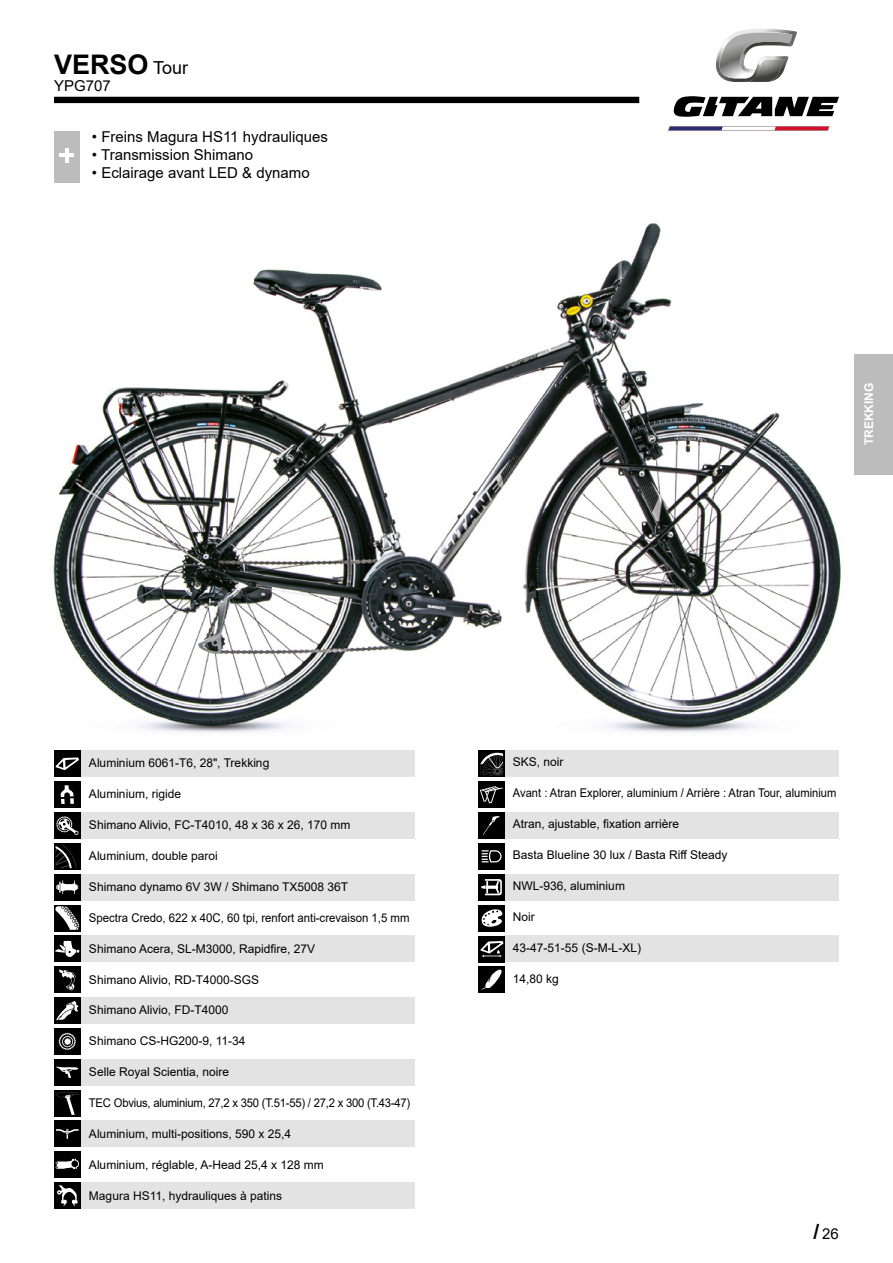
<style>
.page{position:relative;width:893px;height:1263px;background:#fff}
.page>*{position:absolute;margin:0;border:0;box-sizing:border-box;transform-origin:0 0}
.t1{font:700 27px "Arial";color:#000}
.t2{font:15px "Arial";color:#000}
.Peugeot_Specs_1{font:12px "Arial";color:#000}
.Peugeot_Specs_1-2{font:12px "Arial";color:#000;scale:.93 1}
.Peugeot_Specs_1-3{font:12px "Arial";letter-spacing:-.02em;color:#000;scale:.94 1}
.Peugeot_Specs_1-4{font:12px "Arial";color:#000;scale:.95 1}
.t3{font:700 12px "Arial";color:#fff}
.s1{font-weight:400;font-size:18px}
.s2{font-weight:700;font-size:21px}
</style>
<div class="page">
<img style="left:53px;top:223px;width:839px;height:510px">
<div style="left:81px;top:750px;width:334px;height:27px;background:#e3e3e3"></div>
<div style="left:81px;top:812px;width:334px;height:27px;background:#e3e3e3"></div>
<div style="left:81px;top:935px;width:334px;height:27px;background:#e3e3e3"></div>
<div style="left:81px;top:997px;width:334px;height:27px;background:#e3e3e3"></div>
<div style="left:81px;top:1059px;width:334px;height:26px;background:#e3e3e3"></div>
<div style="left:81px;top:1121px;width:334px;height:26px;background:#e3e3e3"></div>
<div style="left:81px;top:1182px;width:334px;height:27px;background:#e3e3e3"></div>
<div style="left:505px;top:750px;width:334px;height:27px;background:#e3e3e3"></div>
<div style="left:505px;top:812px;width:334px;height:27px;background:#e3e3e3"></div>
<div style="left:505px;top:874px;width:334px;height:26px;background:#e3e3e3"></div>
<div style="left:505px;top:935px;width:334px;height:27px;background:#e3e3e3"></div>
<div style="left:81px;top:874px;width:334px;height:26px;background:#e3e3e3"></div>
<div style="left:54px;top:750px;width:27px;height:27px;background:#000"></div>
<svg style="left:56px;top:757px;width:23px;height:13px"></svg>
<div style="left:54px;top:781px;width:27px;height:27px;background:#000"></div>
<svg style="left:61px;top:785px;width:13px;height:19px"></svg>
<div style="left:54px;top:131px;width:25px;height:52px;background:#bcbcbc"></div>
<hr style="left:65px;top:148px;width:3px;height:14px;background:#fff">
<hr style="left:59px;top:153px;width:15px;height:4px;background:#fff">
<div style="left:54px;top:1028px;width:27px;height:27px;background:#000"></div>
<svg style="left:59px;top:1033px;width:17px;height:17px"></svg>
<div style="left:54px;top:1059px;width:27px;height:26px;background:#000"></div>
<svg style="left:56px;top:1066px;width:22px;height:12px"></svg>
<div style="left:54px;top:1090px;width:27px;height:26px;background:#000"></div>
<svg style="left:56px;top:1092px;width:23px;height:23px"></svg>
<div style="left:54px;top:1121px;width:27px;height:26px;background:#000"></div>
<svg style="left:56px;top:1129px;width:23px;height:10px"></svg>
<div style="left:54px;top:1151px;width:27px;height:27px;background:#000"></div>
<svg style="left:56px;top:1159px;width:23px;height:10px"></svg>
<div style="left:478px;top:843px;width:27px;height:27px;background:#000"></div>
<svg style="left:482px;top:850px;width:20px;height:12px"></svg>
<div style="left:478px;top:750px;width:27px;height:27px;background:#000"></div>
<svg style="left:480px;top:753px;width:23px;height:22px"></svg>
<div style="left:478px;top:781px;width:27px;height:27px;background:#000"></div>
<svg style="left:480px;top:786px;width:22px;height:17px"></svg>
<div style="left:478px;top:812px;width:27px;height:27px;background:#000"></div>
<svg style="left:483px;top:816px;width:17px;height:19px"></svg>
<div style="left:54px;top:843px;width:27px;height:27px;background:#000"></div>
<svg style="left:56px;top:844px;width:20px;height:24px"></svg>
<div style="left:54px;top:874px;width:27px;height:26px;background:#000"></div>
<svg style="left:56px;top:880px;width:22px;height:14px"></svg>
<div style="left:54px;top:905px;width:27px;height:26px;background:#000"></div>
<svg style="left:56px;top:906px;width:23px;height:24px"></svg>
<div style="left:54px;top:966px;width:27px;height:27px;background:#000"></div>
<svg style="left:59px;top:969px;width:16px;height:21px"></svg>
<div style="left:54px;top:935px;width:27px;height:27px;background:#000"></div>
<svg style="left:55px;top:940px;width:24px;height:17px"></svg>
<div style="left:54px;top:997px;width:27px;height:27px;background:#000"></div>
<svg style="left:56px;top:1001px;width:22px;height:19px"></svg>
<div style="left:54px;top:812px;width:27px;height:27px;background:#000"></div>
<svg style="left:56px;top:816px;width:23px;height:19px"></svg>
<div style="left:479px;top:905px;width:26px;height:26px;background:#000"></div>
<svg style="left:481px;top:909px;width:21px;height:18px"></svg>
<div style="left:479px;top:936px;width:26px;height:26px;background:#000"></div>
<svg style="left:480px;top:941px;width:23px;height:16px"></svg>
<div style="left:478px;top:966px;width:27px;height:27px;background:#000"></div>
<svg style="left:482px;top:969px;width:20px;height:21px"></svg>
<div style="left:478px;top:874px;width:27px;height:26px;background:#000"></div>
<svg style="left:481px;top:879px;width:21px;height:16px"></svg>
<div style="left:54px;top:1182px;width:27px;height:27px;background:#000"></div>
<svg style="left:57px;top:1185px;width:21px;height:21px"></svg>
<div style="left:54px;top:97px;width:585px;height:6px;background:#000"></div>
<svg style="left:674px;top:96px;width:165px;height:21px"></svg>
<svg style="left:668px;top:126px;width:162px;height:5px"></svg>
<svg style="left:715px;top:29px;width:82px;height:53px"></svg>
<div style="left:855px;top:354px;width:38px;height:120px;background:#bcbcbc"></div>
<p class="t1" style="left:54px;top:45px;width:136px">VERSO <span class="s1">Tour</span></p>
<p class="t2" style="left:54px;top:75px;width:58px">YPG707</p>
<p class="t2" style="left:92px;top:126px;width:237px">• Freins Magura HS11 hydrauliques</p>
<p class="t2" style="left:92px;top:144px;width:163px">• Transmission Shimano</p>
<p class="t2" style="left:92px;top:162px;width:219px">• Eclairage avant LED &amp; dynamo</p>
<p class="t3" style="left:861px;top:445px;width:64px;rotate:-90deg">TREKKING</p>
<p class="Peugeot_Specs_1" style="left:89px;top:755px;width:182px">Aluminium 6061-T6, 28", Trekking</p>
<p class="Peugeot_Specs_1" style="left:89px;top:786px;width:94px">Aluminium, rigide</p>
<p class="Peugeot_Specs_1" style="left:89px;top:816px;width:263px">Shimano Alivio, FC-T4010, 48 x 36 x 26, 170 mm</p>
<p class="Peugeot_Specs_1" style="left:89px;top:847px;width:130px">Aluminium, double paroi</p>
<p class="Peugeot_Specs_1" style="left:89px;top:878px;width:261px">Shimano dynamo 6V 3W / Shimano TX5008 36T</p>
<p class="Peugeot_Specs_1-4" style="left:89px;top:909px;width:339px">Spectra Credo, 622 x 40C, 60 tpi, renfort anti-crevaison 1,5 mm</p>
<p class="Peugeot_Specs_1" style="left:89px;top:940px;width:228px">Shimano Acera, SL-M3000, Rapidfire, 27V</p>
<p class="Peugeot_Specs_1" style="left:89px;top:971px;width:172px">Shimano Alivio, RD-T4000-SGS</p>
<p class="Peugeot_Specs_1" style="left:89px;top:1002px;width:141px">Shimano Alivio, FD-T4000</p>
<p class="Peugeot_Specs_1" style="left:89px;top:1033px;width:158px">Shimano CS-HG200-9, 11-34</p>
<p class="Peugeot_Specs_1" style="left:89px;top:1064px;width:142px">Selle Royal Scientia, noire</p>
<p class="Peugeot_Specs_1-3" style="left:89px;top:1095px;width:343px">TEC Obvius, aluminium, 27,2 x 350 (T.51-55) / 27,2 x 300 (T.43-47)</p>
<p class="Peugeot_Specs_1" style="left:89px;top:1125px;width:204px">Aluminium, multi-positions, 590 x 25,4</p>
<p class="Peugeot_Specs_1" style="left:89px;top:1156px;width:236px">Aluminium, réglable, A-Head 25,4 x 128 mm</p>
<p class="Peugeot_Specs_1" style="left:89px;top:1187px;width:195px">Magura HS11, hydrauliques à patins</p>
<p class="Peugeot_Specs_1" style="left:513px;top:754px;width:52px">SKS, noir</p>
<p class="Peugeot_Specs_1-2" style="left:513px;top:785px;width:349px">Avant : Atran Explorer, aluminium / Arrière : Atran Tour, aluminium</p>
<p class="Peugeot_Specs_1" style="left:513px;top:815px;width:168px">Atran, ajustable, fixation arrière</p>
<p class="Peugeot_Specs_1" style="left:513px;top:846px;width:216px">Basta Blueline 30 lux / Basta Riff Steady</p>
<p class="Peugeot_Specs_1" style="left:513px;top:877px;width:114px">NWL-936, aluminium</p>
<p class="Peugeot_Specs_1" style="left:513px;top:908px;width:23px">Noir</p>
<p class="Peugeot_Specs_1" style="left:513px;top:939px;width:130px">43-47-51-55 (S-M-L-XL)</p>
<p class="Peugeot_Specs_1" style="left:513px;top:970px;width:48px">14,80 kg</p>
<p class="t2" style="left:813px;top:1223px;width:27px"><span class="s2">/</span>26</p>
</div>
